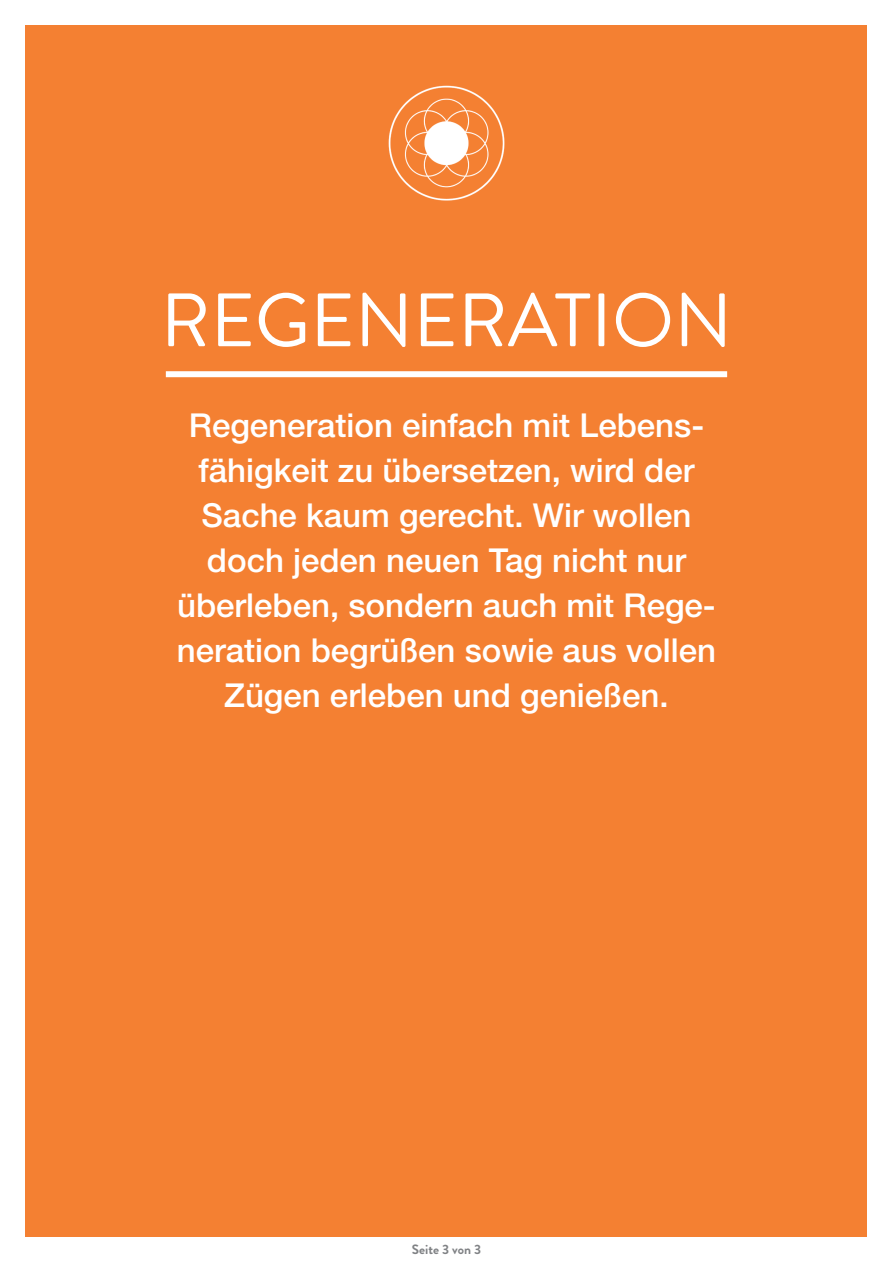
<style>
.page{position:relative;width:893px;height:1263px;background:#fff}
.page>*{position:absolute;margin:0;border:0;box-sizing:border-box;transform-origin:0 0}
.t1{font:75.45px "Brandon Grotesque";color:#fff}
.t2{font:500 33px/45px "Helvetica Neue LT Std";color:#fff;text-align:center}
.t3{font:700 13.5px "Brandon Grotesque";color:#808285}
</style>
<div class="page">
<div style="left:26px;top:26px;width:841px;height:1211px;background:#f48032"></div>
<div style="left:166px;top:371px;width:561px;height:6px;background:#fff"></div>
<img style="left:388px;top:85px;width:117px;height:116px">
<h1 class="t1" style="left:161px;top:268px;width:573px">REGENERATION</h1>
<p class="t2" style="left:177px;top:403px;width:541px">Regeneration einfach mit Lebens&shy;fähigkeit zu übersetzen, wird der<br>Sache kaum gerecht. Wir wollen doch jeden neuen Tag nicht nur überleben, sondern auch mit Rege&shy;neration begrüßen sowie aus vollen<br>Zügen erleben und genießen.</p>
<p class="t3" style="left:412px;top:1240px;width:71px">Seite 3 von 3</p>
</div>
